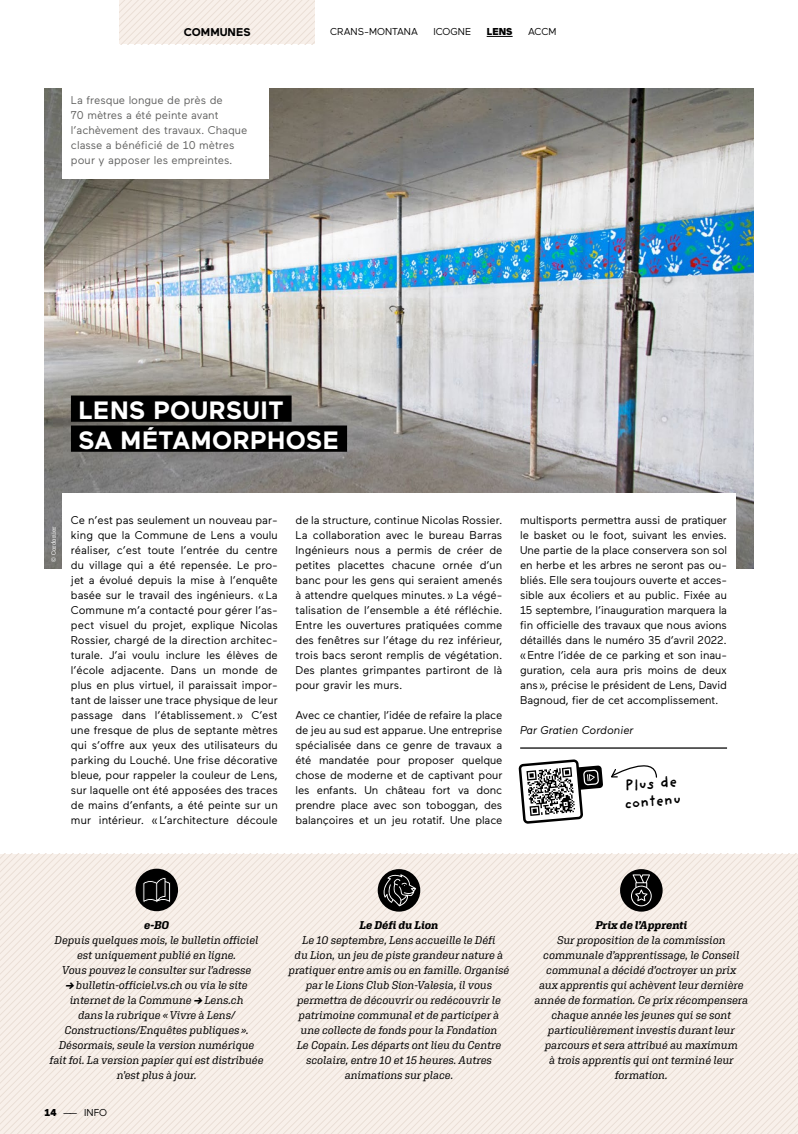
<style>
.page{position:relative;width:798px;height:1134px;background:#fff}
.page>*{position:absolute;margin:0;border:0;box-sizing:border-box;transform-origin:0 0}
.t1{font:700 25px "Maax";letter-spacing:.02em;color:#fff}
.t2{font:700 15px/18px "Providence Sans Pro";color:#000}
.t3{font:11.25px/15px "Maax";letter-spacing:-.005em;color:#000;text-align:justify}
.t4{font:italic 11.25px/15px "Aglet Slab";letter-spacing:-.01em;color:#000;text-align:center}
.t5{font:11.25px/15px "Maax";color:#626261}
.t6{font:italic 700 11.25px "Aglet Slab";color:#000}
.t7{font:italic 11.25px "Maax";color:#000}
.t8{font:700 11.25px "Maax";color:#000}
.t9{font:10px "Maax";color:#000}
.t10{font:900 10px "Maax";color:#000}
.t11{font:6.25px "Aglet Slab";letter-spacing:.02em;color:#fff}
.s1{font-family:"Maax";font-weight:700}
.s2{font-weight:900}
</style>
<div class="page">
<svg style="left:486px;top:36px;width:26px;height:1px"></svg>
<svg style="left:120px;top:0;width:194px;height:44px;background:#f4ece5"></svg>
<svg style="left:0;top:854px;width:755px;height:280px;background:#f4ece5"></svg>
<svg style="left:755px;top:854px;width:42px;height:280px;background:#f4ece5"></svg>
<img style="left:44px;top:89px;width:709px;height:480px">
<div style="left:62px;top:494px;width:673px;height:135px;background:#fff"></div>
<hr style="left:520px;top:747px;width:206px;height:2px;background:#000">
<div style="left:71px;top:395px;width:220px;height:27px;background:#000"></div>
<div style="left:71px;top:425px;width:276px;height:27px;background:#000"></div>
<div style="left:62px;top:74px;width:207px;height:105px;background:#fff"></div>
<div style="left:135px;top:869px;width:43px;height:42px;background:#000;border-radius:50%"></div>
<svg style="left:143px;top:878px;width:28px;height:25px"></svg>
<svg style="left:377px;top:869px;width:43px;height:43px"></svg>
<svg style="left:383px;top:874px;width:33px;height:32px"></svg>
<div style="left:619px;top:869px;width:43px;height:43px;background:#000;border-radius:50%"></div>
<svg style="left:631px;top:874px;width:20px;height:32px"></svg>
<svg style="left:611px;top:765px;width:46px;height:13px"></svg>
<svg style="left:519px;top:759px;width:84px;height:63px"></svg>
<p class="t8" style="left:184px;top:26px;width:68px">COMMUNES</p>
<p class="t9" style="left:330px;top:27px;width:89px">CRANS-MONTANA</p>
<p class="t9" style="left:433px;top:27px;width:39px">ICOGNE</p>
<p class="t10" style="left:486px;top:26px;width:27px">LENS</p>
<p class="t9" style="left:528px;top:27px;width:30px">ACCM</p>
<p class="t5" style="left:71px;top:92px;width:178px">La fresque longue de près de<br>70 mètres a été peinte avant l’achèvement des travaux. Chaque classe a bénéficié de 10 mètres pour y apposer les empreintes.</p>
<p class="t1" style="left:78px;top:396px;width:207px">LENS POURSUIT</p>
<p class="t1" style="left:78px;top:426px;width:262px">SA MÉTAMORPHOSE</p>
<p class="t11" style="left:50px;top:561px;width:37px;rotate:-90deg">© Cordonier</p>
<p class="t3" style="left:71px;top:512px;width:208px">Ce n’est pas seulement un nouveau par&shy;king que la Commune de Lens a voulu réaliser, c’est toute l’entrée du centre du village qui a été repensée. Le pro&shy;jet a évolué depuis la mise à l’enquête basée sur le travail des ingénieurs. «La Commune m’a contacté pour gérer l’as&shy;pect visuel du projet, explique Nicolas Rossier, chargé de la direction architec&shy;turale. J’ai voulu inclure les élèves de l’école adjacente. Dans un monde de plus en plus virtuel, il paraissait impor&shy;tant de laisser une trace physique de leur passage dans l’établissement.» C’est une fresque de plus de septante mètres qui s’offre aux yeux des utilisateurs du parking du Louché. Une frise décorative bleue, pour rappeler la couleur de Lens, sur laquelle ont été apposées des traces de mains d’enfants, a été peinte sur un mur intérieur. «L’architecture découle</p>
<p class="t3" style="left:295px;top:512px;width:208px">de la structure, continue Nicolas Rossier.<br>La collaboration avec le bureau Barras Ingénieurs nous a permis de créer de petites placettes chacune ornée d’un banc pour les gens qui seraient amenés à attendre quelques minutes.» La végé&shy;talisation de l’ensemble a été réfléchie.<br>Entre les ouvertures pratiquées comme des fenêtres sur l’étage du rez inférieur, trois bacs seront remplis de végétation.<br>Des plantes grimpantes partiront de là pour gravir les murs.</p>
<p class="t3" style="left:295px;top:707px;width:208px">Avec ce chantier, l’idée de refaire la place de jeu au sud est apparue. Une entreprise spécialisée dans ce genre de travaux a été mandatée pour proposer quelque chose de moderne et de captivant pour les enfants. Un château fort va donc prendre place avec son toboggan, des balançoires et un jeu rotatif. Une place</p>
<p class="t3" style="left:520px;top:512px;width:208px">multisports permettra aussi de pratiquer le basket ou le foot, suivant les envies.<br>Une partie de la place conservera son sol en herbe et les arbres ne seront pas ou&shy;bliés. Elle sera toujours ouverte et acces&shy;sible aux écoliers et au public. Fixée au 15 septembre, l’inauguration marquera la fin officielle des travaux que nous avions détaillés dans le numéro 35 d’avril 2022. «Entre l’idée de ce parking et son inau&shy;guration, cela aura pris moins de deux ans», précise le président de Lens, David Bagnoud, fier de cet accomplissement.</p>
<p class="t7" style="left:520px;top:724px;width:115px">Par Gratien Cordonier</p>
<p class="t2" style="left:621px;top:776px;width:58px;rotate:-5deg">Plus de contenu</p>
<p class="t6" style="left:144px;top:918px;width:27px">e-BO</p>
<p class="t4" style="left:50px;top:932px;width:215px">Depuis quelques mois, le bulletin officiel est uniquement publié en ligne.<br>Vous pouvez le consulter sur l’adresse <span class="s1">-&gt;</span>bulletin-officiel.vs.ch ou via le site internet de la Commune <span class="s1">-&gt;</span>Lens.ch<br>dans la rubrique «Vivre à Lens/ Constructions/Enquêtes publiques ».<br>Désormais, seule la version numérique fait foi. La version papier qui est distribuée n’est plus à jour.</p>
<p class="t9" style="left:44px;top:1107px;width:64px"><span class="s2">14</span> —— INFO</p>
<p class="t6" style="left:359px;top:918px;width:80px">Le Défi du Lion</p>
<p class="t4" style="left:288px;top:932px;width:222px">Le 10 septembre, Lens accueille le Défi<br>du Lion, un jeu de piste grandeur nature à pratiquer entre amis ou en famille. Organisé par le Lions Club Sion-Valesia, il vous permettra de découvrir ou redécouvrir le patrimoine communal et de participer à une collecte de fonds pour la Fondation<br>Le Copain. Les départs ont lieu du Centre scolaire, entre 10 et 15 heures. Autres animations sur place.</p>
<p class="t6" style="left:595px;top:918px;width:93px">Prix de l’Apprenti</p>
<p class="t4" style="left:534px;top:932px;width:215px">Sur proposition de la commission communale d’apprentissage, le Conseil communal a décidé d’octroyer un prix<br>aux apprentis qui achèvent leur dernière année de formation. Ce prix récompensera chaque année les jeunes qui se sont particulièrement investis durant leur parcours et sera attribué au maximum<br>à trois apprentis qui ont terminé leur formation.</p>
</div>
